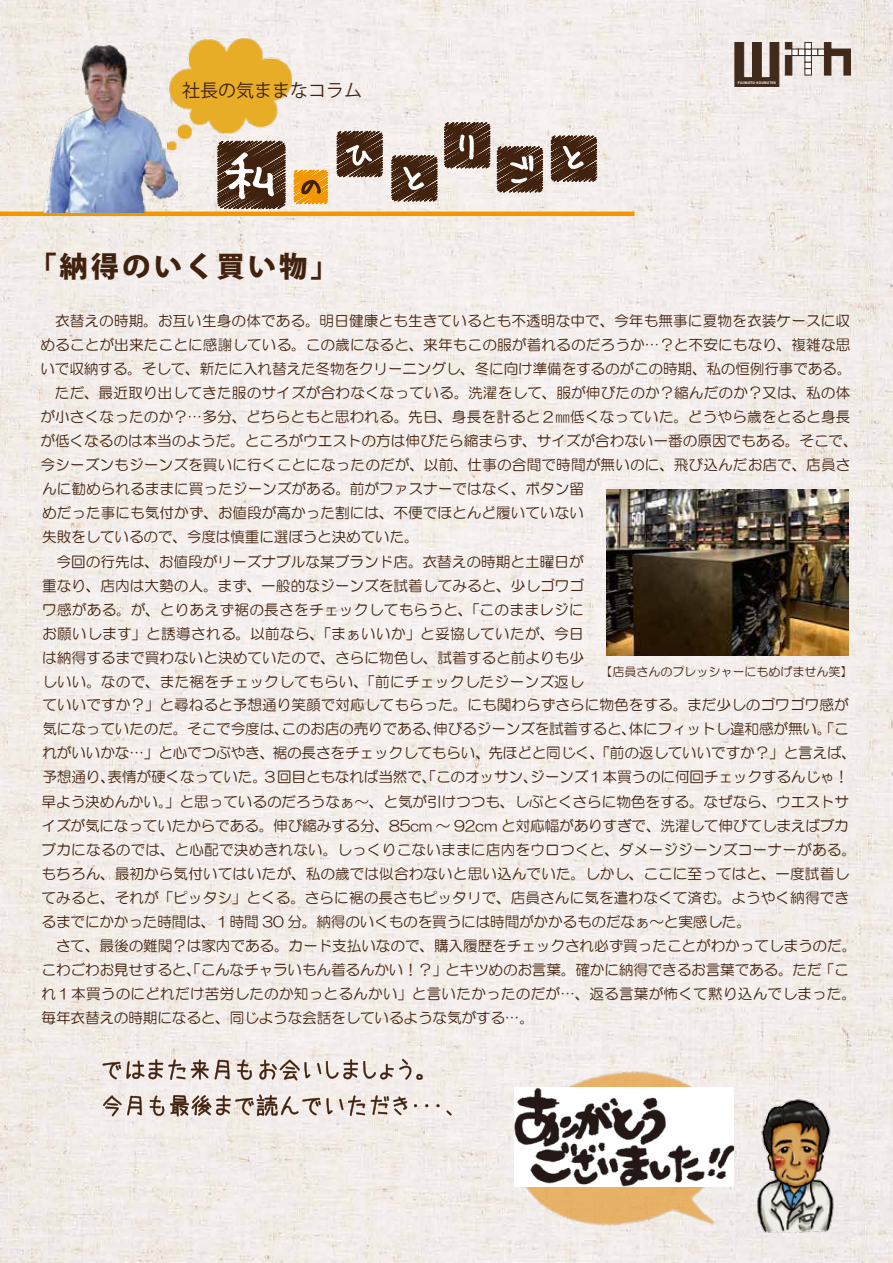
<style>
.page{position:relative;width:893px;height:1263px;background:#fff}
.page>*{position:absolute;margin:0;border:0;box-sizing:border-box;transform-origin:0 0}
.t1{font:800 28.5px "Koz Go Pro";letter-spacing:.1em;color:#41220f}
.t2{font:18px "Koz Go Pro";color:#41220f}
.t3{font:14.7px/24px "HG Maru Gothic MPRO";letter-spacing:.005em;color:#41220f}
.t4{font:12px "HG Maru Gothic MPRO";color:#41220f}
.t5{font:700 3.3px "Koz Go Pro";letter-spacing:.05em;color:#fff}
</style>
<div class="page">
<img style="left:0;top:0;width:893px;height:1263px">
<img style="left:501px;top:1053px;width:241px;height:206px">
<img style="left:168px;top:37px;width:124px;height:47px">
<svg style="left:149px;top:84px;width:516px;height:165px;background:#d5c8b9"></svg>
<hr style="left:0;top:212px;width:634px;height:4px;background:#f39700">
<img style="left:34px;top:43px;width:143px;height:170px">
<svg style="left:734px;top:42px;width:45px;height:45px;background:#716054"></svg>
<div style="left:785px;top:55px;width:7px;height:20px;background:#402a1b"></div>
<div style="left:785px;top:42px;width:7px;height:7px;background:#402a1b"></div>
<svg style="left:824px;top:42px;width:27px;height:33px"></svg>
<div style="left:792px;top:49px;width:7px;height:7px;background:#fff;border:1px solid #402a1b"></div>
<div style="left:805px;top:68px;width:7px;height:7px;background:#fff;border:1px solid #402a1b"></div>
<div style="left:805px;top:62px;width:7px;height:7px;background:#fff;border:1px solid #402a1b"></div>
<div style="left:805px;top:55px;width:7px;height:7px;background:#fff;border:1px solid #402a1b"></div>
<div style="left:805px;top:49px;width:7px;height:7px;background:#fff;border:1px solid #402a1b"></div>
<div style="left:798px;top:49px;width:7px;height:7px;background:#fff;border:1px solid #402a1b"></div>
<div style="left:811px;top:49px;width:7px;height:7px;background:#fff;border:1px solid #402a1b"></div>
<div style="left:805px;top:42px;width:7px;height:7px;background:#fff;border:1px solid #402a1b"></div>
<div style="left:818px;top:49px;width:7px;height:7px;background:#fff;border:1px solid #402a1b"></div>
<svg style="left:103px;top:1059px;width:82px;height:21px;background:#c3b7b0"></svg>
<svg style="left:191px;top:1059px;width:18px;height:20px"></svg>
<svg style="left:215px;top:1060px;width:15px;height:19px"></svg>
<svg style="left:237px;top:1059px;width:15px;height:21px"></svg>
<svg style="left:259px;top:1059px;width:164px;height:21px;background:#ccc2ba"></svg>
<svg style="left:103px;top:1095px;width:39px;height:21px"></svg>
<svg style="left:150px;top:1095px;width:14px;height:21px"></svg>
<svg style="left:170px;top:1094px;width:151px;height:22px;background:#baaca3"></svg>
<svg style="left:327px;top:1095px;width:38px;height:21px"></svg>
<svg style="left:371px;top:1095px;width:36px;height:20px"></svg>
<svg style="left:436px;top:1104px;width:4px;height:3px"></svg>
<svg style="left:446px;top:1110px;width:6px;height:5px"></svg>
<img style="left:514px;top:1088px;width:220px;height:98px">
<img style="left:755px;top:1095px;width:82px;height:140px">
<img style="left:606px;top:489px;width:243px;height:166px">
<p class="t2" style="left:182px;top:79px;width:181px">社長の気ままなコラム</p>
<p class="t5" style="left:738px;top:80px;width:39px">FUJIMOTO-KOUMUTEN</p>
<h1 class="t1" style="left:28px;top:248px;width:312px">「納得のいく買い物」</h1>
<p class="t3" style="left:40px;top:308px;width:819px;text-indent:15px">衣替えの時期。お互い生身の体である。明日健康とも生きているとも不透明な中で、今年も無事に夏物を衣装ケースに収めることが出来たことに感謝している。この歳になると、来年もこの服が着れるのだろうか…？と不安にもなり、複雑な思いで収納する。そして、新たに入れ替えた冬物をクリーニングし、冬に向け準備をするのがこの時期、私の恒例行事である。　ただ、最近取り出してきた服のサイズが合わなくなっている。洗濯をして、服が伸びたのか？縮んだのか？又は、私の体が小さくなったのか？…多分、どちらともと思われる。先日、身長を計ると２㎜低くなっていた。どうやら歳をとると身長が低くなるのは本当のようだ。ところがウエストの方は伸びたら縮まらず、サイズが合わない一番の原因でもある。そこで、今シーズンもジーンズを買いに行くことになったのだが、以前、仕事の合間で時間が無いのに、飛び込んだお店で、店員さんに勧められるままに買ったジーンズがある。前がファスナーではなく、ボタン留<br>めだった事にも気付かず、お値段が高かった割には、不便でほとんど履いていない<br>失敗をしているので、今度は慎重に選ぼうと決めていた。</p>
<p class="t3" style="left:42px;top:550px;width:816px">　今回の行先は、お値段がリーズナブルな某ブランド店。衣替えの時期と土曜日が<br>重なり、店内は大勢の人。まず、一般的なジーンズを試着してみると、少しゴワゴ<br>ワ感がある。が、とりあえず裾の長さをチェックしてもらうと、「このままレジに<br>お願いします」と誘導される。以前なら、「まぁいいか」と妥協していたが、今日<br>は納得するまで買わないと決めていたので、さらに物色し、試着すると前よりも少<br>しいい。なので、また裾をチェックしてもらい、「前にチェックしたジーンズ返し<br>ていいですか？」と尋ねると予想通り笑顔で対応してもらった。にも関わらずさらに物色をする。まだ少しのゴワゴワ感が気になっていたのだ。そこで今度は、このお店の売りである、伸びるジーンズを試着すると、体にフィットし違和感が無い。「これがいいかな…」と心でつぶやき、裾の長さをチェックしてもらい、先ほどと同じく、「前の返していいですか？」と言えば、予想通り、表情が硬くなっていた。３回目ともなれば当然で、「このオッサン、ジーンズ１本買うのに何回チェックするんじゃ！早よう決めんかい。」と思っているのだろうなぁ～、と気が引けつつも、しぶとくさらに物色をする。なぜなら、ウエストサイズが気になっていたからである。伸び縮みする分、85cm ～ 92cm と対応幅がありすぎで、洗濯して伸びてしまえばブカブカになるのでは、と心配で決めきれない。しっくりこないままに店内をウロつくと、ダメージジーンズコーナーがある。もちろん、最初から気付いてはいたが、私の歳では似合わないと思い込んでいた。しかし、ここに至ってはと、一度試着してみると、それが「ピッタシ」とくる。さらに裾の長さもピッタリで、店員さんに気を遣わなくて済む。ようやく納得できるまでにかかった時間は、１時間 30 分。納得のいくものを買うには時間がかかるものだなぁ～と実感した。<br>　さて、最後の難関？は家内である。カード支払いなので、購入履歴をチェックされ必ず買ったことがわかってしまうのだ。こわごわお見せすると、「こんなチャラいもん着るんかい！？」とキツめのお言葉。確かに納得できるお言葉である。ただ「これ１本買うのにどれだけ苦労したのか知っとるんかい」と言いたかったのだが…、返る言葉が怖くて黙り込んでしまった。毎年衣替えの時期になると、同じような会話をしているような気がする…。</p>
<p class="t4" style="left:600px;top:666px;width:253px">【店員さんのプレッシャーにもめげません笑】</p>
</div>
